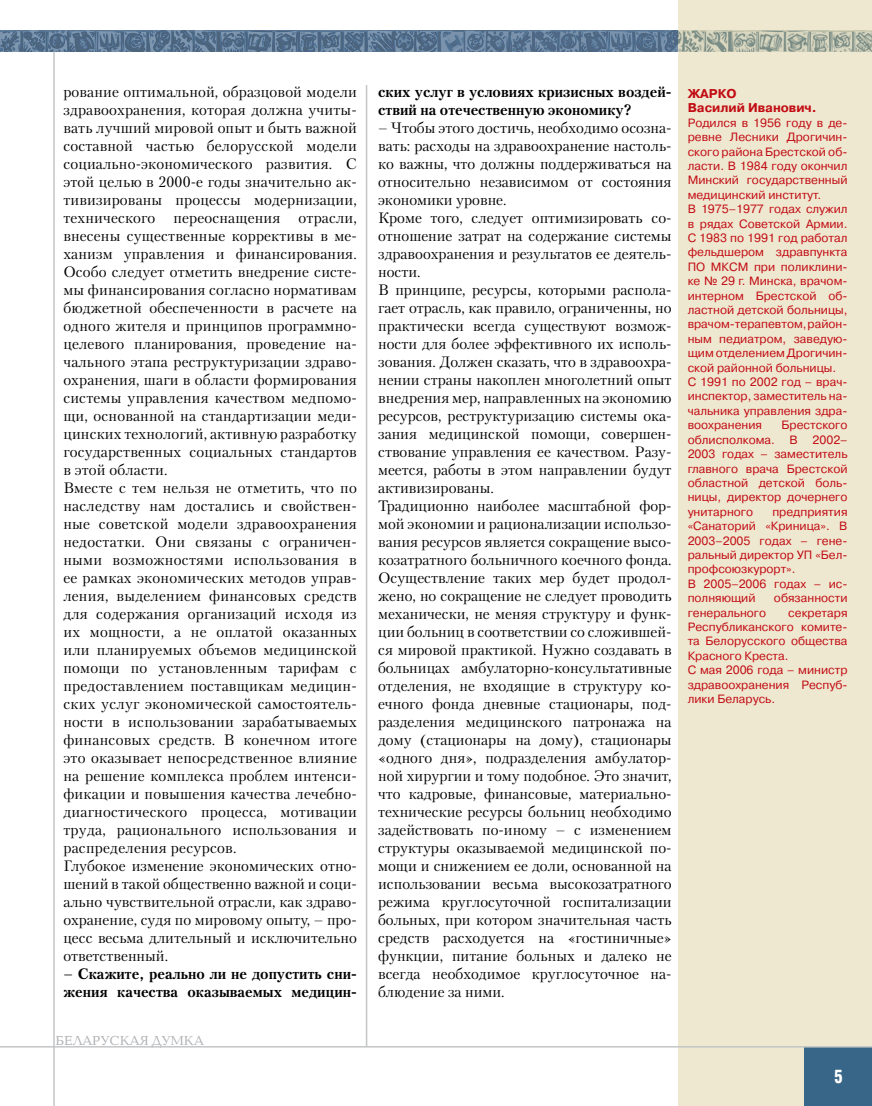
<style>
.page{position:relative;width:872px;height:1106px;background:#fff}
.page>*{position:absolute;margin:0;border:0;box-sizing:border-box;transform-origin:0 0}
.t1{font:700 18px "AG Letterica Cond L";color:#fff;scale:.9 1}
.t2{font:15px/18px "Petersburg C";color:#000}
.t3{font:700 15px/18px "Petersburg C";color:#000}
.t4{font:13.5px "Baltica C";color:#aeafb2}
.t5{font:700 12.75px/14.4px "Pragmatica C";color:#c10c13}
.t6{font:12px/14.4px "Pragmatica C";color:#c10c13}
</style>
<div class="page">
<div style="left:678px;top:0;width:194px;height:1106px;background:#efe8d1"></div>
<hr style="left:53px;top:52px;width:2px;height:1054px;background:#c3c5c7">
<hr style="left:366px;top:85px;width:1px;height:961px;background:#c3c5c7">
<div style="left:804px;top:1047px;width:68px;height:59px;background:#386688"></div>
<svg style="left:0;top:31px;width:872px;height:21px"></svg>
<hr style="left:0;top:1046px;width:872px;height:1px;background:#c3c5c7">
<p class="t2" style="left:63px;top:82px;width:295px">рование оптимальной, образцовой модели здравоохранения, которая должна учиты&shy;вать лучший мировой опыт и быть важной составной частью белорусской модели социально-экономического развития. С этой целью в 2000-е годы значительно ак&shy;тивизированы процессы модернизации, технического переоснащения отрасли, внесены существенные коррективы в ме&shy;ханизм управления и финансирования.<br>Особо следует отметить внедрение систе&shy;мы финансирования согласно нормативам бюджетной обеспеченности в расчете на одного жителя и принципов программно&shy;целевого планирования, проведение на&shy;чального этапа реструктуризации здраво&shy;охранения, шаги в области формирования системы управления качеством медпомо&shy;щи, основанной на стандартизации меди&shy;цинских технологий, активную разработку государственных социальных стандартов в этой области.<br>Вместе с тем нельзя не отметить, что по наследству нам достались и свойствен&shy;ные советской модели здравоохранения недостатки. Они связаны с ограничен&shy;ными возможностями использования в ее рамках экономических методов управ&shy;ления, выделением финансовых средств для содержания организаций исходя из их мощности, а не оплатой оказанных или планируемых объемов медицинской помощи по установленным тарифам с предоставлением поставщикам медицин&shy;ских услуг экономической самостоятель&shy;ности в использовании зарабатываемых финансовых средств. В конечном итоге это оказывает непосредственное влияние на решение комплекса проблем интенси&shy;фикации и повышения качества лечебно&shy;диагностического процесса, мотивации труда, рационального использования и распределения ресурсов.<br>Глубокое изменение экономических отно&shy;шений в такой общественно важной и соци&shy;ально чувствительной отрасли, как здраво&shy;охранение, судя по мировому опыту, – про&shy;цесс весьма длительный и исключительно ответственный.</p>
<p class="t3" style="left:63px;top:964px;width:295px">– Скажите, реально ли не допустить сни&shy;жения качества оказываемых медицин-</p>
<p class="t4" style="left:56px;top:1033px;width:150px">БЕЛАРУСКАЯ ДУМКА</p>
<p class="t3" style="left:378px;top:82px;width:295px">ских услуг в условиях кризисных воздей&shy;ствий на отечественную экономику?</p>
<p class="t2" style="left:378px;top:118px;width:295px">– Чтобы этого достичь, необходимо осозна&shy;вать: расходы на здравоохранение настоль&shy;ко важны, что должны поддерживаться на относительно независимом от состояния экономики уровне.<br>Кроме того, следует оптимизировать со&shy;отношение затрат на содержание системы здравоохранения и результатов ее деятель&shy;ности.<br>В принципе, ресурсы, которыми распола&shy;гает отрасль, как правило, ограниченны, но практически всегда существуют возмож&shy;ности для более эффективного их исполь&shy;зования. Должен сказать, что в здравоохра&shy;нении страны накоплен многолетний опыт внедрения мер, направленных на экономию ресурсов, реструктуризацию системы ока&shy;зания медицинской помощи, совершен&shy;ствование управления ее качеством. Разу&shy;меется, работы в этом направлении будут активизированы.<br>Традиционно наиболее масштабной фор&shy;мой экономии и рационализации использо&shy;вания ресурсов является сокращение высо&shy;козатратного больничного коечного фонда.<br>Осуществление таких мер будет продол&shy;жено, но сокращение не следует проводить механически, не меняя структуру и функ&shy;ции больниц в соответствии со сложившей&shy;ся мировой практикой. Нужно создавать в больницах амбулаторно-консультативные отделения, не входящие в структуру ко&shy;ечного фонда дневные стационары, под&shy;разделения медицинского патронажа на дому (стационары на дому), стационары «одного дня», подразделения амбулатор&shy;ной хирургии и тому подобное. Это значит, что кадровые, финансовые, материально&shy;технические ресурсы больниц необходимо задействовать по-иному – с изменением структуры оказываемой медицинской по&shy;мощи и снижением ее доли, основанной на использовании весьма высокозатратного режима круглосуточной госпитализации больных, при котором значительная часть средств расходуется на «гостиничные» функции, питание больных и далеко не всегда необходимое круглосуточное на&shy;блюдение за ними.</p>
<p class="t5" style="left:687px;top:86px;width:131px">Жарко<br>Василий Иванович.</p>
<p class="t6" style="left:687px;top:115px;width:161px">Родился в 1956 году в де&shy;ревне Лесники Дрогичин&shy;ского района Брестской об&shy;ласти. В 1984 году окончил<br>Минский государственный медицинский институт.<br>В 1975–1977 годах служил в рядах Советской Армии.<br>С 1983 по 1991 год работал фельдшером здравпункта<br>ПО МКСМ при поликлини&shy;ке № 29 г. Минска, врачом&shy;интерном Брестской об&shy;ластной детской больницы, врачом-терапевтом, район&shy;ным педиатром, заведую&shy;щим отделением Дрогичин&shy;ской районной больницы.<br>С 1991 по 2002 год – врач&shy;инспектор, заместитель на&shy;чальника управления здра&shy;воохранения</p>
<p class="t6" style="left:687px;top:418px;width:161px;text-align:justify;text-indent:94px">Брестского облисполкома. В 2002– 2003 годах – заместитель главного врача Брестской областной детской боль&shy;ницы, директор дочернего унитарного</p>
<p class="t6" style="left:687px;top:504px;width:161px;text-indent:85px">предприятия «Санаторий «Криница». В<br>2003–2005 годах – гене&shy;ральный директор УП «Бел&shy;профсоюзкурорт».<br>В 2005–2006 годах – ис&shy;полняющий</p>
<p class="t6" style="left:774px;top:591px;width:75px">обязанности</p>
<p class="t6" style="left:687px;top:605px;width:161px;text-indent:101px">секретаря<br>Республиканского комите&shy;та Белорусского общества<br>Красного Креста.<br>С мая 2006 года – министр здравоохранения Респуб&shy;лики Беларусь.</p>
<p class="t6" style="left:687px;top:605px;width:80px">генерального</p>
<p class="t1" style="left:834px;top:1065px;width:11px">5</p>
</div>
